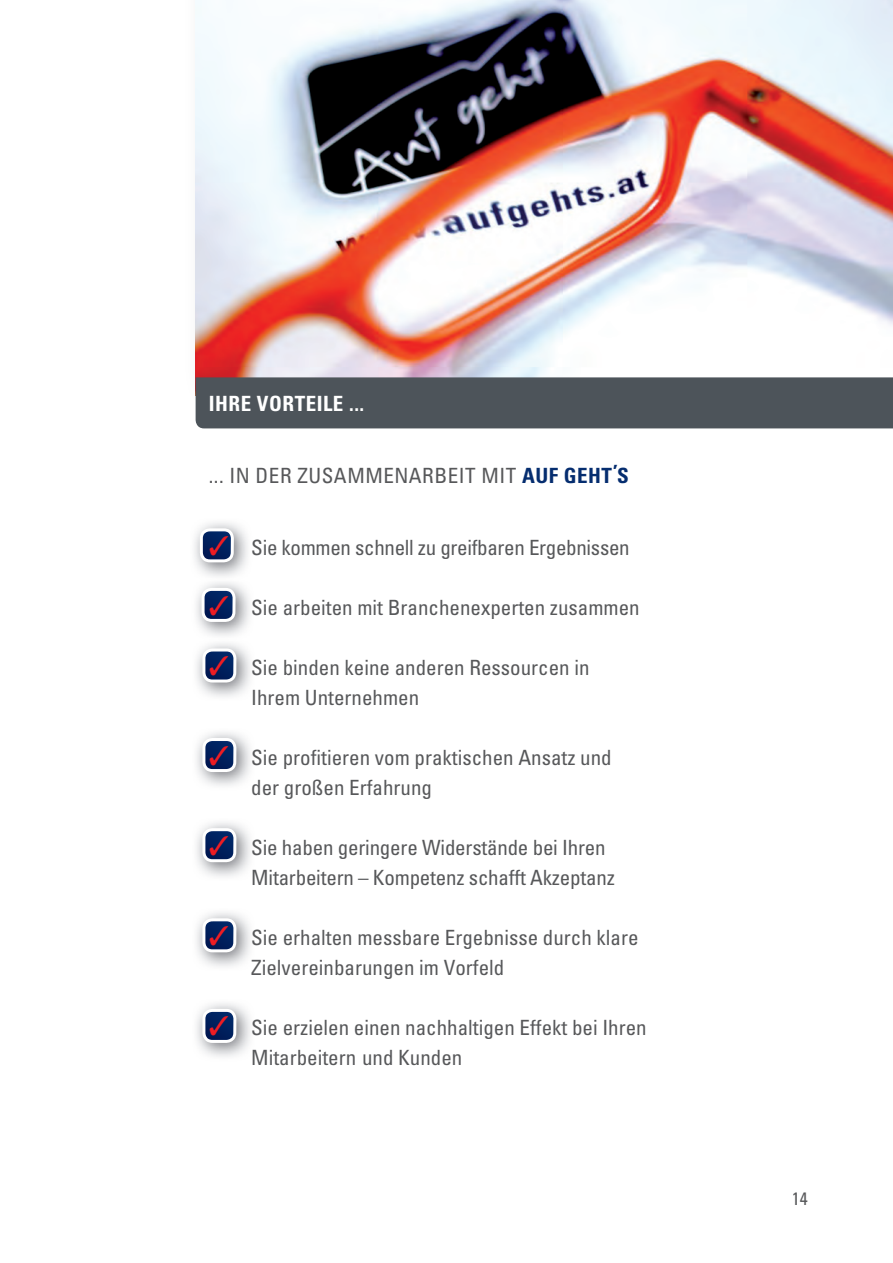
<style>
.page{position:relative;width:893px;height:1263px;background:#fff}
.page>*{position:absolute;margin:0;border:0;box-sizing:border-box;transform-origin:0 0}
.t1{font:condensed 21px/30px "Univers";color:#57585a}
.t2{font:condensed 21px "Univers";letter-spacing:.025em;color:#57585a}
.t3{font:700 condensed 21px "Univers";letter-spacing:.025em;color:#fff}
.t4{font:condensed 18px "Univers";color:#57585a}
.s1{font-weight:700;color:#052d6f}
.s2{color:#ee1d23}
</style>
<div class="page">
<img style="left:196px;top:0;width:697px;height:377px">
<div style="left:196px;top:377px;width:697px;height:51px;background:#4d545a"></div>
<svg style="left:200px;top:528px;width:34px;height:34px"></svg>
<img style="left:196px;top:582px;width:55px;height:115px">
<svg style="left:202px;top:588px;width:34px;height:34px"></svg>
<img style="left:196px;top:639px;width:55px;height:1px">
<svg style="left:202px;top:648px;width:34px;height:34px"></svg>
<img style="left:196px;top:732px;width:55px;height:54px">
<svg style="left:202px;top:738px;width:34px;height:34px"></svg>
<img style="left:196px;top:822px;width:55px;height:55px">
<svg style="left:202px;top:828px;width:34px;height:34px"></svg>
<img style="left:196px;top:912px;width:55px;height:55px">
<svg style="left:202px;top:918px;width:34px;height:34px"></svg>
<img style="left:196px;top:1003px;width:55px;height:54px">
<svg style="left:202px;top:1009px;width:34px;height:34px"></svg>
<p class="t3" style="left:209px;top:390px;width:157px">IHRE VORTEILE ...</p>
<p class="t2" style="left:209px;top:462px;width:422px">... IN DER ZUSAMMENARBEIT MIT <span class="s1">AUF GEHT’S</span></p>
<p class="t1" style="left:209px;top:532px;width:422px"><span class="s2">✓</span> Sie kommen schnell zu greifbaren Ergebnissen</p>
<p class="t1" style="left:209px;top:592px;width:432px"><span class="s2">✓</span> Sie arbeiten mit Branchenexperten zusammen</p>
<p class="t1" style="left:251px;top:652px;width:340px;text-indent:-43px"><span class="s2">✓</span> Sie binden keine anderen Ressourcen in<br>Ihrem Unternehmen</p>
<p class="t1" style="left:251px;top:742px;width:362px;text-indent:-43px"><span class="s2">✓</span> Sie profitieren vom praktischen Ansatz und der großen Erfahrung</p>
<p class="t1" style="left:251px;top:832px;width:365px;text-indent:-43px"><span class="s2">✓</span> Sie haben geringere Widerstände bei Ihren<br>Mitarbeitern – Kompetenz schafft Akzeptanz</p>
<p class="t1" style="left:251px;top:922px;width:389px;text-indent:-43px"><span class="s2">✓</span> Sie erhalten messbare Ergebnisse durch klare<br>Zielvereinbarungen im Vorfeld</p>
<p class="t1" style="left:251px;top:1012px;width:397px;text-indent:-43px"><span class="s2">✓</span> Sie erzielen einen nachhaltigen Effekt bei Ihren<br>Mitarbeitern und Kunden</p>
<p class="t4" style="left:792px;top:1187px;width:17px">14</p>
</div>
